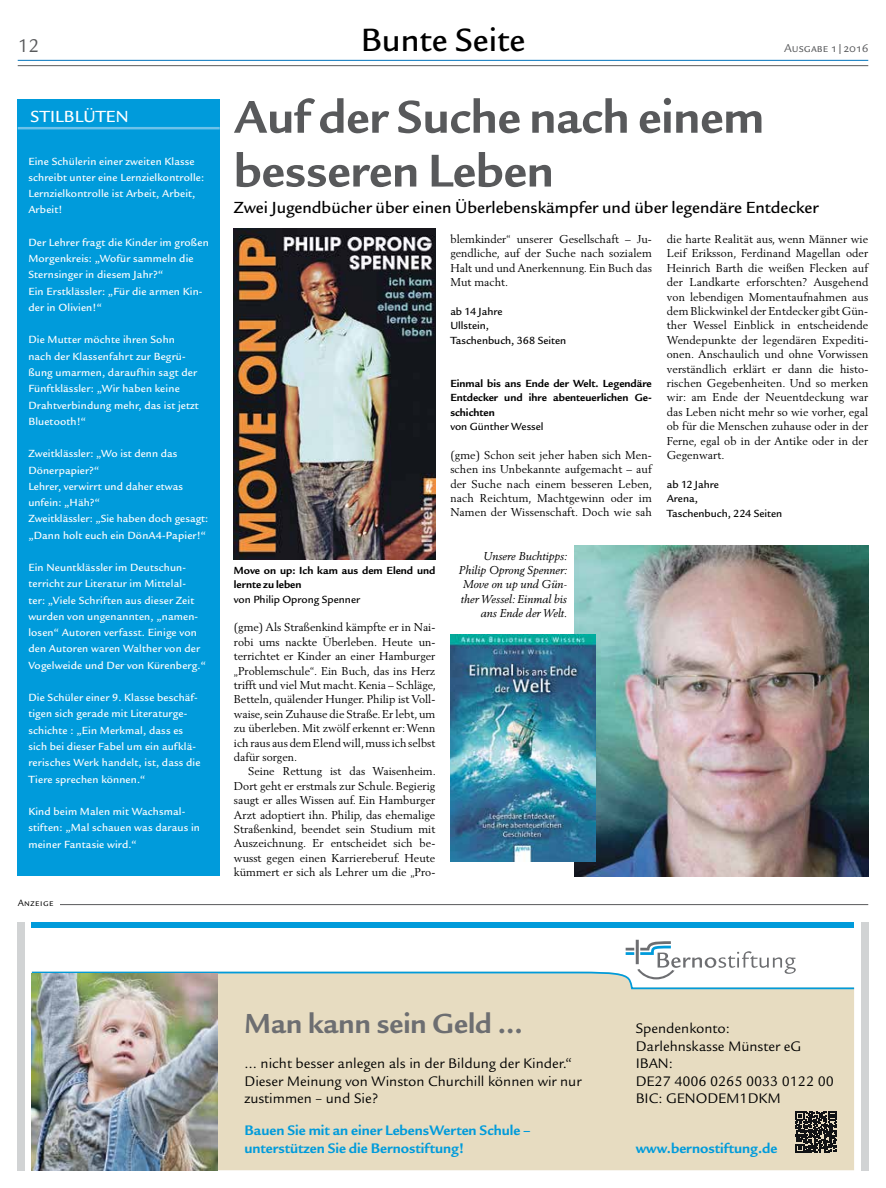
<style>
.page{position:relative;width:886px;height:1188px;background:#fff}
.page>*{position:absolute;margin:0;border:0;box-sizing:border-box;transform-origin:0 0}
.t1{font:700 50px/53.8px "Legacy Sans ITC Std";color:#58595b}
.t2{font:500 35px "Legacy Sans ITC Std";color:#000}
.t3{font:700 30px "Legacy Sans ITC Std";color:#6d6e71}
.t4{font:20px "Legacy Sans ITC Std";color:#58595b}
.t5{font:500 17.5px "Legacy Sans ITC Std";color:#000}
.t6{font:500 17.5px "Legacy Sans ITC Std";letter-spacing:.01em;color:#fff}
.t7{font:15px/17.5px "Legacy Sans ITC Std";color:#000}
.t8{font:700 15px/17.5px "Legacy Sans ITC Std";color:#009bdb}
.t9{font:12.5px "Legacy Sans ITC Std";color:#58595b}
.t10{font:11.25px/14.4px "Berling LT Std";letter-spacing:.005em;color:#000;text-align:justify}
.t11{font:500 11.25px/16.2px "Legacy Sans ITC Std";letter-spacing:.015em;color:#fff}
.t12{font:700 11.25px/14.4px "Legacy Sans ITC Std";color:#000}
.t13{font:500 11.25px/14.4px "Legacy Sans ITC Std";color:#000}
.t14{font:italic 11.25px/14.4px "Berling LT Std";color:#000;text-align:right}
.t15{font:10px "Legacy San Itc SCT";letter-spacing:.05em;color:#000}
</style>
<div class="page">
<hr style="left:18px;top:60px;width:850px;height:1px;background:#0072bc">
<hr style="left:18px;top:65px;width:850px;height:1px;background:#58595b">
<div style="left:18px;top:921px;width:7px;height:248px;background:#d1d3d4"></div>
<div style="left:861px;top:921px;width:7px;height:248px;background:#d1d3d4"></div>
<div style="left:18px;top:99px;width:202px;height:776px;background:#009bdb"></div>
<hr style="left:18px;top:127px;width:202px;height:2px;background:#6ec2e9">
<hr style="left:31px;top:904px;width:837px;height:1px;background:#58595b">
<div style="left:18px;top:895px;width:42px;height:14px;background:#fff"></div>
<img style="left:234px;top:229px;width:202px;height:330px">
<img style="left:574px;top:545px;width:294px;height:330px">
<img style="left:450px;top:634px;width:145px;height:227px">
<div style="left:218px;top:989px;width:636px;height:180px;background:#e7dcc1"></div>
<svg style="left:32px;top:939px;width:822px;height:50px"></svg>
<img style="left:32px;top:973px;width:186px;height:196px">
<div style="left:32px;top:921px;width:822px;height:6px;background:#009bdb"></div>
<svg style="left:795px;top:1111px;width:41px;height:41px;background:#44443f"></svg>
<h3 class="t4" style="left:18px;top:34px;width:23px">12</h3>
<h3 class="t6" style="left:30px;top:107px;width:100px">STILBLÜTEN</h3>
<p class="t11" style="left:28px;top:153px;width:177px">Eine Schülerin einer zweiten Klasse schreibt unter eine Lernzielkontrolle:<br>Lernzielkontrolle ist Arbeit, Arbeit,<br>Arbeit!</p>
<p class="t11" style="left:28px;top:234px;width:182px">Der Lehrer fragt die Kinder im großen<br>Morgenkreis: „Wofür sammeln die<br>Sternsinger in diesem Jahr?“<br>Ein Erstklässler: „Für die armen Kin&shy;der in Olivien!“</p>
<p class="t11" style="left:28px;top:332px;width:172px">Die Mutter möchte ihren Sohn nach der Klassenfahrt zur Begrü&shy;ßung umarmen, daraufhin sagt der<br>Fünftklässler: „Wir haben keine<br>Drahtverbindung mehr, das ist jetzt<br>Bluetooth!“</p>
<p class="t11" style="left:28px;top:445px;width:182px">Zweitklässler: „Wo ist denn das<br>Dönerpapier?“<br>Lehrer, verwirrt und daher etwas unfein: „Häh?“<br>Zweitklässler: „Sie haben doch gesagt: „Dann holt euch ein DönA4-Papier!“</p>
<p class="t11" style="left:28px;top:559px;width:179px">Ein Neuntklässler im Deutschun&shy;terricht zur Literatur im Mittelal-<br>ter: „Viele Schriften aus dieser Zeit wurden von ungenannten, „namen&shy;losen“ Autoren verfasst. Einige von den Autoren waren Walther von der Vogelweide und Der von Kürenberg.“</p>
<p class="t11" style="left:28px;top:689px;width:174px">Die Schüler einer 9. Klasse beschäf&shy;tigen sich gerade mit Literaturge&shy;schichte : „Ein Merkmal, dass es sich bei dieser Fabel um ein aufklä&shy;rerisches Werk handelt, ist, dass die Tiere sprechen können.“</p>
<p class="t11" style="left:28px;top:803px;width:173px">Kind beim Malen mit Wachsmal&shy;stiften: „Mal schauen was daraus in meiner Fantasie wird.“</p>
<p class="t15" style="left:18px;top:897px;width:37px">Anzeige</p>
<h2 class="t2" style="left:361px;top:20px;width:166px">Bunte Seite</h2>
<p class="t9" style="left:784px;top:41px;width:85px">Ausgabe 1|2016</p>
<h1 class="t1" style="left:234px;top:90px;width:532px">Auf der Suche nach einem besseren Leben</h1>
<h3 class="t5" style="left:234px;top:198px;width:586px">Zwei Jugendbücher über einen Überlebenskämpfer und über legendäre Entdecker</h3>
<p class="t12" style="left:234px;top:563px;width:203px">Move on up: Ich kam aus dem Elend und lernte zu leben</p>
<p class="t13" style="left:234px;top:592px;width:128px">von Philip Oprong Spenner</p>
<p class="t10" style="left:234px;top:620px;width:203px">(gme) Als Straßenkind kämpfte er in Nai&shy;robi ums nackte Überleben. Heute un&shy;terrichtet er Kinder an einer Hamburger „Problemschule“. Ein Buch, das ins Herz trifft und viel Mut macht. Kenia – Schläge, Betteln, quälender Hunger. Philip ist Voll&shy;waise, sein Zuhause die Straße. Er lebt, um zu überleben. Mit zwölf erkennt er: Wenn ich raus aus dem Elend will, muss ich selbst dafür sorgen.</p>
<p class="t10" style="left:234px;top:763px;width:203px;text-indent:14px">Seine Rettung ist das Waisenheim.<br>Dort geht er erstmals zur Schule. Begierig saugt er alles Wissen auf. Ein Hamburger Arzt adoptiert ihn. Philip, das ehemalige Straßenkind, beendet sein Studium mit Auszeichnung. Er entscheidet sich be&shy;wusst gegen einen Karriereberuf. Heute kümmert er sich als Lehrer um die „Pro-</p>
<p class="t10" style="left:450px;top:232px;width:203px">blemkinder“ unserer Gesellschaft – Ju&shy;gendliche, auf der Suche nach sozialem Halt und und Anerkennung. Ein Buch das Mut macht.</p>
<p class="t13" style="left:450px;top:304px;width:117px">ab 14 Jahre<br>Ullstein,<br>Taschenbuch, 368 Seiten</p>
<p class="t12" style="left:450px;top:376px;width:203px;text-align:justify">Einmal bis ans Ende der Welt. Legendäre Entdecker und ihre abenteuerlichen Ge&shy;schichten</p>
<p class="t13" style="left:450px;top:419px;width:95px">von Günther Wessel</p>
<p class="t10" style="left:450px;top:447px;width:203px">(gme) Schon seit jeher haben sich Men&shy;schen ins Unbekannte aufgemacht – auf der Suche nach einem besseren Leben, nach Reichtum, Machtgewinn oder im Namen der Wissenschaft. Doch wie sah</p>
<p class="t14" style="left:459px;top:548px;width:110px">Unsere Buchtipps:<br>Philip Oprong Spenner:<br>Move on up und Gün&shy;ther Wessel: Einmal bis ans Ende der Welt.</p>
<p class="t10" style="left:667px;top:232px;width:203px">die harte Realität aus, wenn Männer wie Leif Eriksson, Ferdinand Magellan oder Heinrich Barth die weißen Flecken auf der Landkarte erforschten? Ausgehend von lebendigen Momentaufnahmen aus dem Blickwinkel der Entdecker gibt Gün&shy;ther Wessel Einblick in entscheidende Wendepunkte der legendären Expediti&shy;onen. Anschaulich und ohne Vorwissen verständlich erklärt er dann die histo&shy;rischen Gegebenheiten. Und so merken wir: am Ende der Neuentdeckung war das Leben nicht mehr so wie vorher, egal ob für die Menschen zuhause oder in der Ferne, egal ob in der Antike oder in der Gegenwart.</p>
<p class="t13" style="left:667px;top:477px;width:117px">ab 12 Jahre<br>Arena,<br>Taschenbuch, 224 Seiten</p>
<h3 class="t3" style="left:244px;top:1005px;width:280px">Man kann sein Geld …</h3>
<h3 class="t7" style="left:244px;top:1054px;width:338px">… nicht besser anlegen als in der Bildung der Kinder.“<br>Dieser Meinung von Winston Churchill können wir nur zustimmen – und Sie?</h3>
<h3 class="t8" style="left:244px;top:1121px;width:288px">Bauen Sie mit an einer LebensWerten Schule – unterstützen Sie die Bernostiftung!</h3>
<h3 class="t7" style="left:636px;top:1019px;width:200px">Spendenkonto:<br>Darlehnskasse Münster eG<br>IBAN:<br>DE27 4006 0265 0033 0122 00<br>BIC: GENODEM1DKM</h3>
<h3 class="t8" style="left:636px;top:1138px;width:143px">www.bernostiftung.de</h3>
</div>
